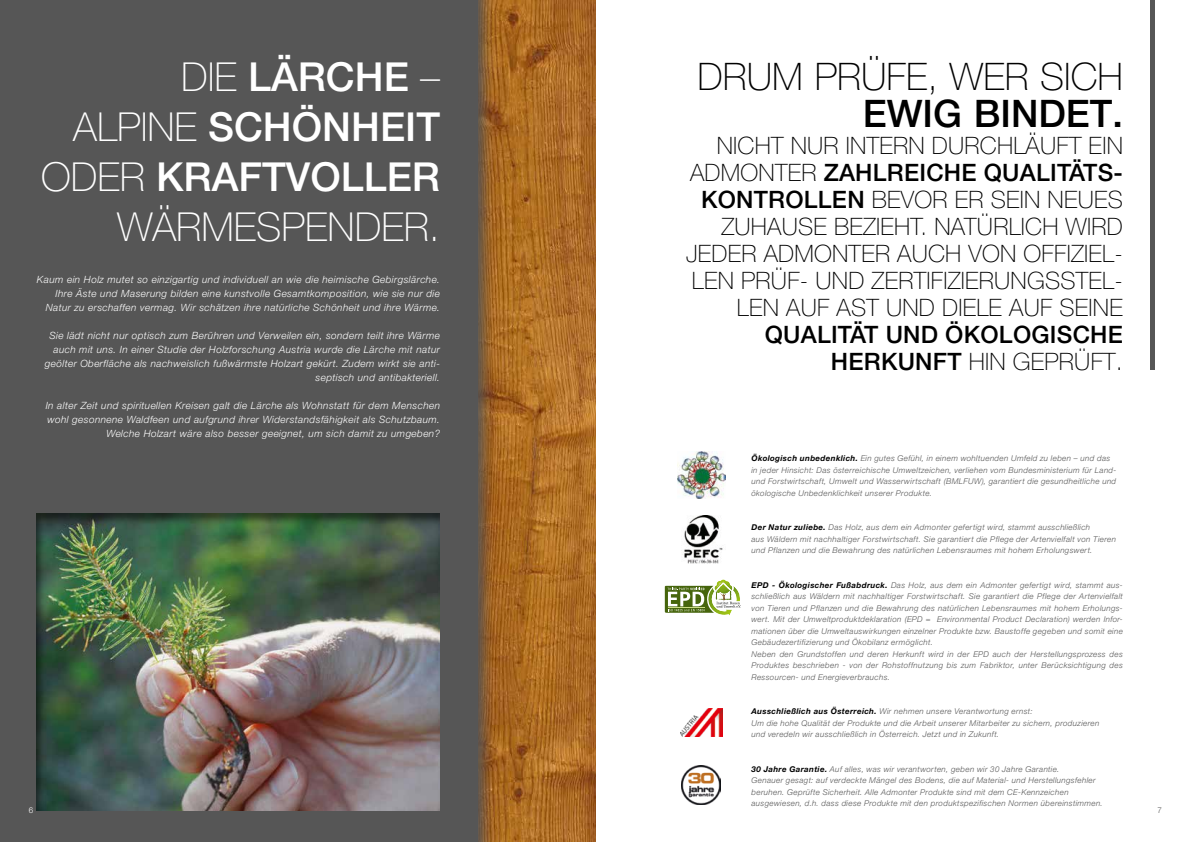
<style>
.page{position:relative;width:1191px;height:842px;background:#fff}
.page>*{position:absolute;margin:0;border:0;box-sizing:border-box;transform-origin:0 0}
.t1{font:100 40px/50px "Helvetica Neue LT Pro";color:#fff;text-align:right}
.t2{font:100 38px "Helvetica Neue LT Pro";color:#000}
.t3{font:500 38px "Helvetica Neue LT Pro";color:#000}
.t4{font:100 24px/27px "Helvetica Neue LT Pro";letter-spacing:.01em;color:#000;text-align:right}
.t5{font:500 24px/27px "Helvetica Neue LT Pro";letter-spacing:.01em;color:#000;text-align:right}
.t6{font:italic 300 10px/14px "Helvetica Neue LT Pro";letter-spacing:.04em;color:#fff;text-align:right}
.t7{font:italic 300 8px/11.5px "Helvetica Neue LT Pro";letter-spacing:.045em;color:#565656}
.t8{font:300 8px "Helvetica Neue LT Std";color:#fff}
.t9{font:300 8px "Helvetica Neue LT Std";color:#565656}
.s1{font-weight:500}
.s2{font-weight:100}
.s3{font-weight:100;font-size:25px}
.s4{font-weight:700;color:#000}
</style>
<div class="page">
<img style="left:495px;top:0;width:100px;height:842px">
<svg style="left:477px;top:0;width:18px;height:842px;background:#815c36"></svg>
<div style="left:0;top:0;width:477px;height:842px;background:#565656"></div>
<img style="left:677px;top:451px;width:48px;height:47px">
<img style="left:682px;top:516px;width:41px;height:48px">
<svg style="left:665px;top:580px;width:76px;height:35px"></svg>
<hr style="left:668px;top:608px;width:36px;height:1px;background:#cbdc83">
<img style="left:681px;top:766px;width:39px;height:39px">
<img style="left:680px;top:708px;width:42px;height:28px">
<div style="left:1150px;top:0;width:5px;height:369px;background:#565656"></div>
<img style="left:36px;top:513px;width:404px;height:298px">
<h1 class="t1" style="left:41px;top:50px;width:400px">DIE <span class="s1">LÄRCHE</span> –<br>ALPINE <span class="s1">SCHÖNHEIT<br></span>ODER <span class="s1">KRAFTVOLLER<br></span>WÄRMESPENDER.</h1>
<p class="t6" style="left:37px;top:272px;width:404px">Kaum ein Holz mutet so einzigartig und individuell an wie die heimische Gebirgslärche.<br>Ihre Äste und Maserung bilden eine kunstvolle Gesamtkomposition, wie sie nur die<br>Natur zu erschaffen vermag. Wir schätzen ihre natürliche Schönheit und ihre Wärme.</p>
<p class="t6" style="left:45px;top:328px;width:397px">Sie lädt nicht nur optisch zum Berühren und Verweilen ein, sondern teilt ihre Wärme auch mit uns. In einer Studie der Holzforschung Austria wurde die Lärche mit natur geölter Oberfläche als nachweislich fußwärmste Holzart gekürt. Zudem wirkt sie anti&shy;septisch und antibakteriell.</p>
<p class="t6" style="left:46px;top:398px;width:396px">In alter Zeit und spirituellen Kreisen galt die Lärche als Wohnstatt für dem Menschen wohl gesonnene Waldfeen und aufgrund ihrer Widerstandsfähigkeit als Schutzbaum.<br>Welche Holzart wäre also besser geeignet, um sich damit zu umgeben?</p>
<h2 class="t2" style="left:697px;top:55px;width:427px">DRUM PRÜFE, WER SICH</h2>
<h2 class="t3" style="left:862px;top:91px;width:262px">EWIG BINDET.</h2>
<h3 class="t4" style="left:686px;top:131px;width:438px">NICHT NUR INTERN DURCHLÄUFT EIN<br>ADMONTER <span class="s1">ZAHLREICHE QUALITÄTS-<br>KONTROLLEN</span> BEVOR ER SEIN NEUES<br>ZUHAUSE BEZIEHT. NATÜRLICH WIRD<br>JEDER ADMONTER AUCH VON OFFIZIEL-<br>LEN PRÜF- UND ZERTIFIZIERUNGSSTEL-<br>LEN AUF AST UND DIELE AUF SEINE</h3>
<h3 class="t5" style="left:764px;top:321px;width:360px">QUALITÄT UND ÖKOLOGISCHE<br>HERKUNFT <span class="s2">HIN GEPRÜFT</span><span class="s3">.</span></h3>
<p class="t7" style="left:751px;top:453px;width:366px"><span class="s4">Ökologisch unbedenklich.</span> Ein gutes Gefühl, in einem wohltuenden Umfeld zu leben – und das in jeder Hinsicht: Das österreichische Umweltzeichen, verliehen vom Bundesministerium für Land&shy;und Forstwirtschaft, Umwelt und Wasserwirtschaft (BMLFUW), garantiert die gesundheitliche und ökologische Unbedenklichkeit unserer Produkte.</p>
<p class="t7" style="left:751px;top:522px;width:366px"><span class="s4">Der Natur zuliebe.</span> Das Holz, aus dem ein Admonter gefertigt wird, stammt ausschließlich<br>aus Wäldern mit nachhaltiger Forstwirtschaft. Sie garantiert die Pflege der Artenvielfalt von Tieren und Pflanzen und die Bewahrung des natürlichen Lebensraumes mit hohem Erholungswert.</p>
<p class="t7" style="left:751px;top:579px;width:373px"><span class="s4">EPD - Ökologischer Fußabdruck.</span> Das Holz, aus dem ein Admonter gefertigt wird, stammt aus&shy;schließlich aus Wäldern mit nachhaltiger Forstwirtschaft. Sie garantiert die Pflege der Artenvielfalt von Tieren und Pflanzen und die Bewahrung des natürlichen Lebensraumes mit hohem Erholungs&shy;wert. Mit der Umweltproduktdeklaration (EPD = Environmental Product Declaration) werden Infor&shy;mationen über die Umweltauswirkungen einzelner Produkte bzw. Baustoffe gegeben und somit eine Gebäudezertifizierung und Ökobilanz ermöglicht.<br>Neben den Grundstoffen und deren Herkunft wird in der EPD auch der Herstellungsprozess des Produktes beschrieben - von der Rohstoffnutzung bis zum Fabriktor, unter Berücksichtigung des Ressourcen- und Energieverbrauchs.</p>
<p class="t7" style="left:751px;top:705px;width:349px"><span class="s4">Ausschließlich aus Österreich.</span> Wir nehmen unsere Verantwortung ernst:<br>Um die hohe Qualität der Produkte und die Arbeit unserer Mitarbeiter zu sichern, produzieren und veredeln wir ausschließlich in Österreich. Jetzt und in Zukunft.</p>
<p class="t7" style="left:751px;top:763px;width:353px"><span class="s4">30 Jahre Garantie.</span> Auf alles, was wir verantworten, geben wir 30 Jahre Garantie.<br>Genauer gesagt: auf verdeckte Mängel des Bodens, die auf Material- und Herstellungsfehler beruhen. Geprüfte Sicherheit. Alle Admonter Produkte sind mit dem CE-Kennzeichen ausgewiesen, d.h. dass diese Produkte mit den produktspezifischen Normen übereinstimmen.</p>
<p class="t8" style="left:29px;top:807px;width:6px">6</p>
<p class="t9" style="left:1157px;top:807px;width:6px">7</p>
</div>
